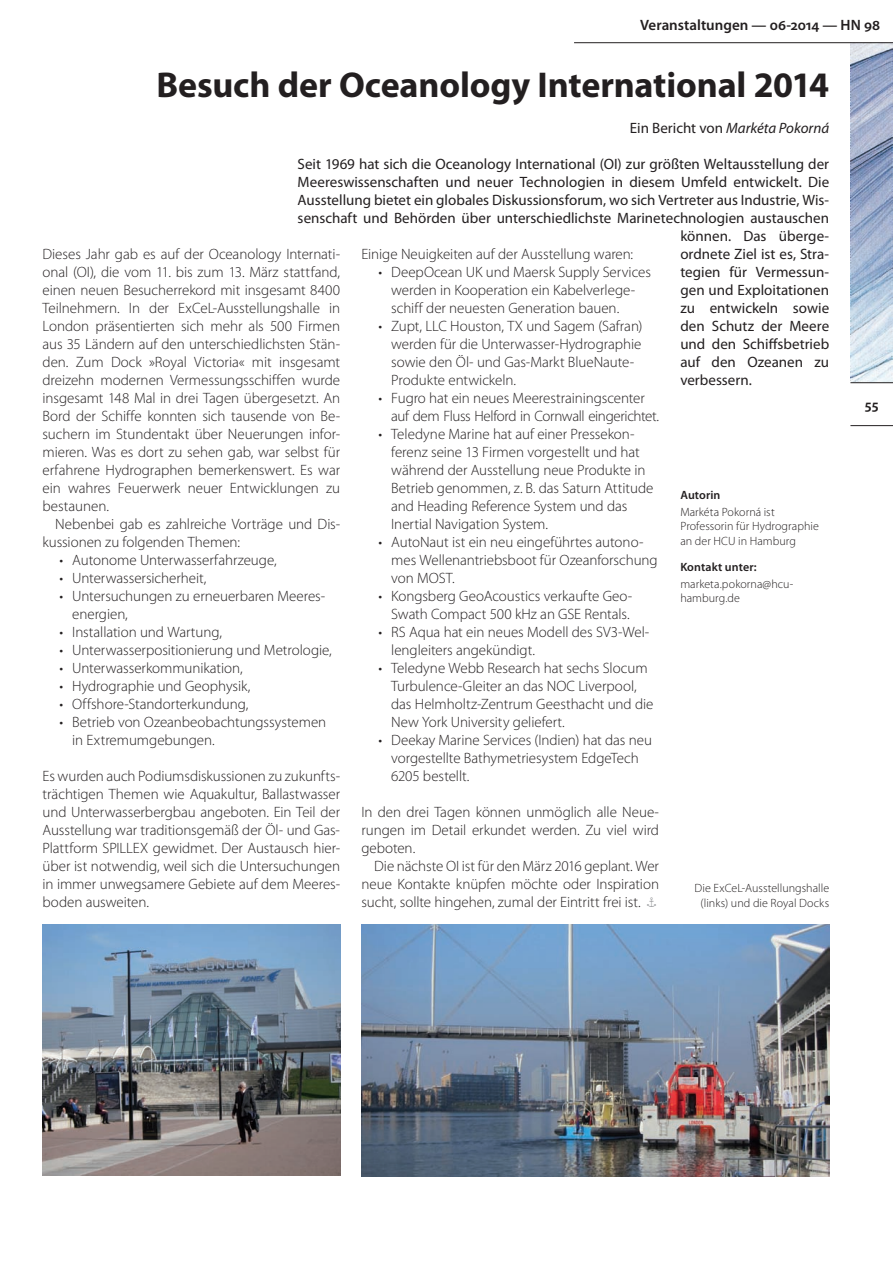
<style>
.page{position:relative;width:893px;height:1263px;background:#fff}
.page>*{position:absolute;margin:0;border:0;box-sizing:border-box;transform-origin:0 0}
.t1{font:700 36px "Myriad Pro";letter-spacing:-.005em;color:#231f20}
.t2{font:300 15px/18px "Myriad Pro";letter-spacing:-.005em;color:#231f20}
.t3{font:15px "Myriad Pro";color:#231f20}
.t4{font:600 15px "Myriad Pro";color:#231f20}
.t5{font:italic 15px "Myriad Pro";color:#231f20}
.t6{font:300 12px/14.4px "Myriad Pro";letter-spacing:.005em;color:#231f20}
.t7{font:600 12px "Myriad Pro";letter-spacing:.01em;color:#231f20}
.s1{font-style:normal}
.s2{font-family:"Zeal";font-weight:400;color:#939598}
</style>
<div class="page">
<hr style="left:850px;top:425px;width:43px;height:1px;background:#231f20">
<img style="left:850px;top:43px;width:43px;height:339px">
<hr style="left:850px;top:382px;width:43px;height:1px;background:#231f20">
<hr style="left:574px;top:42px;width:319px;height:1px;background:#231f20">
<img style="left:361px;top:925px;width:468px;height:252px">
<img style="left:43px;top:925px;width:297px;height:251px">
<p class="t4" style="left:640px;top:16px;width:242px">Veranstaltungen — 06-2014 — HN 98</p>
<h1 class="t1" style="left:157px;top:61px;width:674px">Besuch der Oceanology International 2014</h1>
<p class="t5" style="left:630px;top:118px;width:201px"><span class="s1">Ein Bericht von</span> Markéta Pokorná</p>
<p class="t3" style="left:298px;top:154px;width:533px">Seit 1969 hat sich die Oceanology International (OI) zur größten Weltausstellung der</p>
<p class="t3" style="left:298px;top:172px;width:533px">Meereswissenschaften und neuer Technologien in diesem Umfeld entwickelt. Die</p>
<p class="t3" style="left:298px;top:190px;width:533px">Ausstellung bietet ein globales Diskussionsforum, wo sich Vertreter aus Industrie, Wis-</p>
<p class="t3" style="left:298px;top:208px;width:533px">senschaft und Behörden über unterschiedlichste Marinetechnologien austauschen</p>
<p class="t3" style="left:680px;top:226px;width:150px">können. Das überge-</p>
<p class="t3" style="left:680px;top:244px;width:150px">ordnete Ziel ist es, Stra-</p>
<p class="t3" style="left:680px;top:262px;width:150px">tegien für Vermessun-</p>
<p class="t3" style="left:680px;top:280px;width:150px">gen und Exploitationen</p>
<p class="t3" style="left:680px;top:298px;width:150px">zu entwickeln sowie</p>
<p class="t3" style="left:680px;top:316px;width:150px">den Schutz der Meere</p>
<p class="t3" style="left:680px;top:334px;width:150px">und den Schiffsbetrieb</p>
<p class="t3" style="left:680px;top:352px;width:150px">auf den Ozeanen zu</p>
<p class="t3" style="left:680px;top:370px;width:73px">verbessern.</p>
<p class="t2" style="left:361px;top:244px;width:273px">Einige Neuigkeiten auf der Ausstellung waren:</p>
<p class="t2" style="left:391px;top:262px;width:261px;text-indent:-13px">• DeepOcean UK und Maersk Supply Services werden in Kooperation ein Kabelverlege&shy;schiff der neuesten Generation bauen.</p>
<p class="t2" style="left:391px;top:316px;width:253px;text-indent:-13px">• Zupt, LLC Houston, TX und Sagem (Safran) werden für die Unterwasser-Hydrographie sowie den Öl- und Gas-Markt BlueNaute-Produkte entwickeln.</p>
<p class="t2" style="left:391px;top:388px;width:269px;text-indent:-13px">• Fugro hat ein neues Meerestrainingscenter auf dem Fluss Helford in Cornwall eingerichtet.</p>
<p class="t2" style="left:391px;top:424px;width:264px;text-indent:-13px">• Teledyne Marine hat auf einer Pressekon&shy;ferenz seine 13 Firmen vorgestellt und hat während der Ausstellung neue Produkte in Betrieb genommen, z. B. das Saturn Attitude and Heading Reference System und das Inertial Navigation System.</p>
<p class="t2" style="left:391px;top:532px;width:268px;text-indent:-13px">• AutoNaut ist ein neu eingeführtes autono&shy;mes Wellenantriebsboot für Ozeanforschung von MOST.</p>
<p class="t2" style="left:378px;top:586px;width:255px;text-align:right">• Kongsberg GeoAcoustics verkaufte Geo-<br>Swath Compact 500 kHz an GSE Rentals.</p>
<p class="t2" style="left:391px;top:622px;width:260px;text-indent:-13px">• RS Aqua hat ein neues Modell des SV3-Wel&shy;lengleiters angekündigt.</p>
<p class="t2" style="left:391px;top:658px;width:264px;text-indent:-13px">• Teledyne Webb Research hat sechs Slocum Turbulence-Gleiter an das NOC Liverpool, das Helmholtz-Zentrum Geesthacht und die New York University geliefert.</p>
<p class="t2" style="left:391px;top:730px;width:262px;text-indent:-13px">• Deekay Marine Services (Indien) hat das neu vorgestellte Bathymetriesystem EdgeTech<br>6205 bestellt.</p>
<p class="t2" style="left:361px;top:802px;width:299px;text-align:justify">In den drei Tagen können unmöglich alle Neue&shy;rungen im Detail erkundet werden. Zu viel wird geboten.</p>
<p class="t2" style="left:361px;top:856px;width:299px;text-align:justify;text-indent:13px">Die nächste OI ist für den März 2016 geplant. Wer neue Kontakte knüpfen möchte oder Inspiration sucht, sollte hingehen, zumal der Eintritt frei ist. <span class="s2">“</span></p>
<p class="t2" style="left:43px;top:244px;width:299px;text-align:justify">Dieses Jahr gab es auf der Oceanology Internati&shy;onal (OI), die vom 11. bis zum 13. März stattfand, einen neuen Besucherrekord mit insgesamt 8400<br>Teilnehmern. In der ExCeL-Ausstellungshalle in London präsentierten sich mehr als 500 Firmen aus 35 Ländern auf den unterschiedlichsten Stän&shy;den. Zum Dock »Royal Victoria« mit insgesamt dreizehn modernen Vermessungsschiffen wurde insgesamt 148 Mal in drei Tagen übergesetzt. An Bord der Schiffe konnten sich tausende von Be&shy;suchern im Stundentakt über Neuerungen infor&shy;mieren. Was es dort zu sehen gab, war selbst für erfahrene Hydrographen bemerkenswert. Es war ein wahres Feuerwerk neuer Entwicklungen zu bestaunen.</p>
<p class="t2" style="left:43px;top:514px;width:299px;text-indent:13px">Nebenbei gab es zahlreiche Vorträge und Dis&shy;kussionen zu folgenden Themen:</p>
<p class="t2" style="left:60px;top:550px;width:219px">• Autonome Unterwasserfahrzeuge,</p>
<p class="t2" style="left:60px;top:568px;width:149px">• Unterwassersicherheit,</p>
<p class="t2" style="left:72px;top:586px;width:254px;text-indent:-13px">• Untersuchungen zu erneuerbaren Meeres&shy;energien,</p>
<p class="t2" style="left:60px;top:622px;width:164px">• Installation und Wartung,</p>
<p class="t2" style="left:60px;top:640px;width:274px">• Unterwasserpositionierung und Metrologie,</p>
<p class="t2" style="left:60px;top:658px;width:185px">• Unterwasserkommunikation,</p>
<p class="t2" style="left:60px;top:676px;width:192px">• Hydrographie und Geophysik,</p>
<p class="t2" style="left:60px;top:694px;width:190px">• Offshore-Standorterkundung,</p>
<p class="t2" style="left:72px;top:712px;width:256px;text-indent:-13px">• Betrieb von Ozeanbeobachtungssystemen in Extremumgebungen.</p>
<p class="t2" style="left:43px;top:766px;width:299px;text-align:justify">Es wurden auch Podiumsdiskussionen zu zukunfts&shy;trächtigen Themen wie Aquakultur, Ballastwasser und Unterwasserbergbau angeboten. Ein Teil der Ausstellung war traditionsgemäß der Öl- und Gas-Plattform SPILLEX gewidmet. Der Austausch hier&shy;über ist notwendig, weil sich die Untersuchungen in immer unwegsamere Gebiete auf dem Meeres&shy;boden ausweiten.</p>
<p class="t7" style="left:680px;top:487px;width:42px">Autorin</p>
<p class="t6" style="left:680px;top:505px;width:140px">Markéta Pokorná ist<br>Professorin für Hydrographie an der HCU in Hamburg</p>
<p class="t7" style="left:680px;top:559px;width:78px">Kontakt unter:</p>
<p class="t6" style="left:680px;top:577px;width:115px">marketa.pokorna@hcu&shy;hamburg.de</p>
<p class="t6" style="left:695px;top:881px;width:136px;text-align:center">Die ExCeL-Ausstellungshalle (links) und die Royal Docks</p>
<p class="t4" style="left:865px;top:395px;width:15px">55</p>
</div>
